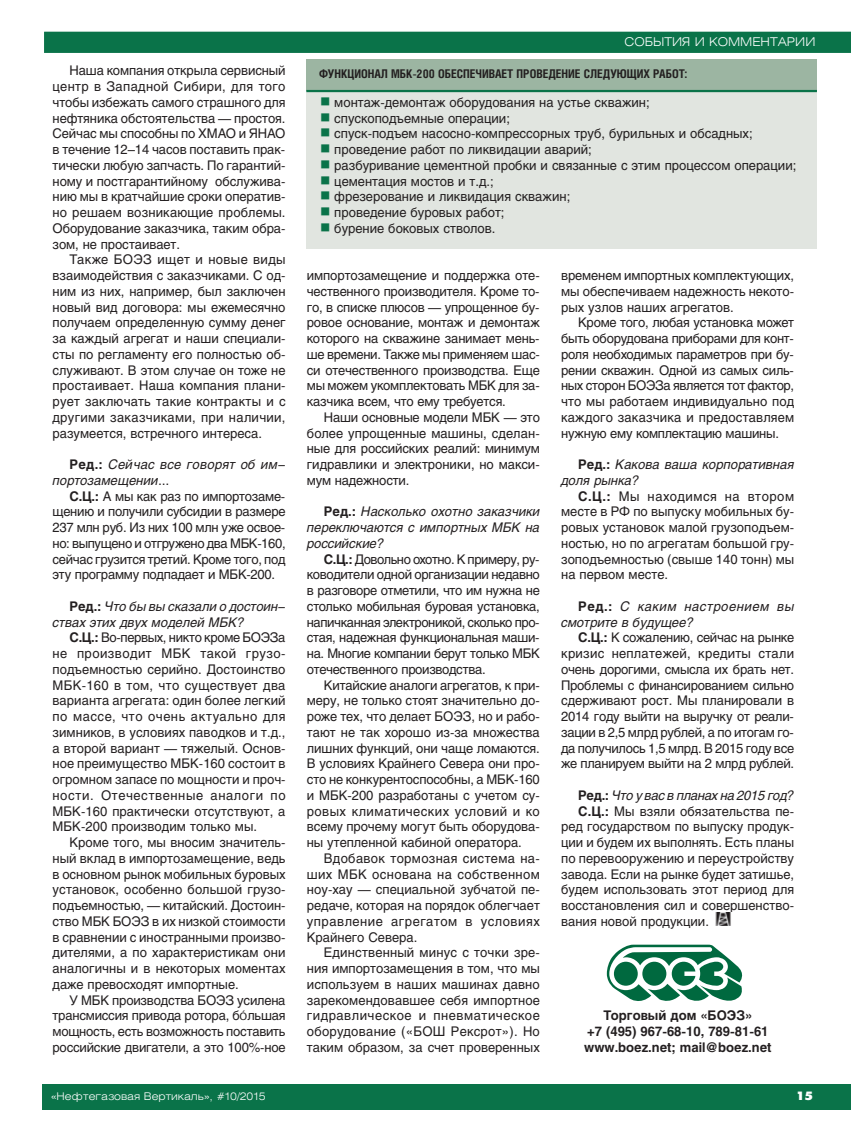
<style>
.page{position:relative;width:851px;height:1127px;background:#fff}
.page>*{position:absolute;margin:0;border:0;box-sizing:border-box;transform-origin:0 0}
.t1{font:13.2px/15.8px "Helios";color:#231f20;text-align:justify}
.t2{font:italic 13.2px/15.8px "Helios";color:#231f20}
.t3{font:700 13.2px/15.8px "Helios";color:#231f20;text-align:center}
.t4{font:italic 13.2px/15.8px "Helios";letter-spacing:.02em;color:#231f20}
.t5{font:italic 13.2px/15.8px "Helios";letter-spacing:.04em;color:#231f20}
.t6{font:italic 13.2px "Helios";letter-spacing:-.025em;color:#231f20}
.t7{font:700 12px "Helios Cond";color:#231f20}
.t8{font:300 12px "Helios Ext";color:#fff}
.t9{font:12px "Futura Futuris XC";color:#fff}
.t10{font:300 10.5px "Helios Ext";color:#fff}
.s1{font-weight:700;font-style:normal}
.s2{font-weight:700}
.s3{font-family:"Lucida Grande";font-size:10.2px}
.s4{font-family:"Apple SD Gothic Neo EB00";color:#0a7349}
</style>
<div class="page">
<div style="left:43px;top:1084px;width:807px;height:26px;background:#0a7349"></div>
<img style="left:715px;top:913px;width:16px;height:12px">
<svg style="left:44px;top:31px;width:806px;height:22px;background:#12774f"></svg>
<svg style="left:606px;top:944px;width:136px;height:57px"></svg>
<div style="left:306px;top:75px;width:510px;height:174px;background:#e1e5e0"></div>
<div style="left:306px;top:60px;width:510px;height:31px;background:#9cb5a2"></div>
<hr style="left:306px;top:90px;width:510px;height:2px;background:#0a7349">
<p class="t1" style="left:53px;top:64px;width:234px;text-indent:17px">Наша компания открыла сервисный центр в Западной Сибири, для того чтобы избежать самого страшного для нефтяника обстоятельства — простоя.<br>Сейчас мы способны по ХМАО и ЯНАО в течение 12–14 часов поставить прак&shy;тически любую запчасть. По гарантий&shy;ному и постгарантийному обслужива&shy;нию мы в кратчайшие сроки оператив&shy;но решаем возникающие проблемы.<br>Оборудование заказчика, таким обра&shy;зом, не простаивает.</p>
<p class="t1" style="left:53px;top:253px;width:234px;text-indent:17px">Также БОЭЗ ищет и новые виды взаимодействия с заказчиками. С од&shy;ним из них, например, был заключен новый вид договора: мы ежемесячно получаем определенную сумму денег за каждый агрегат и наши специали&shy;сты по регламенту его полностью об&shy;служивают. В этом случае он тоже не простаивает. Наша компания плани&shy;рует заключать такие контракты и с другими заказчиками, при наличии, разумеется, встречного интереса.</p>
<p class="t4" style="left:53px;top:457px;width:234px;text-indent:17px"><span class="s1">Ред.:</span> Сейчас все говорят об им− портозамещении...</p>
<p class="t1" style="left:53px;top:489px;width:234px;text-indent:17px"><span class="s2">С.Ц.:</span> А мы как раз по импортозаме&shy;щению и получили субсидии в размере 237 млн руб. Из них 100 млн уже освое&shy;но: выпущено и отгружено два МБК-160, сейчас грузится третий. Кроме того, под эту программу подпадает и МБК-200.</p>
<p class="t2" style="left:53px;top:598px;width:234px;text-indent:17px"><span class="s1">Ред.:</span> Что бы вы сказали о достоин− ствах этих двух моделей МБК?</p>
<p class="t1" style="left:53px;top:631px;width:234px;text-indent:17px"><span class="s2">С.Ц.:</span> Во-первых, никто кроме БОЭЗа не производит МБК такой грузо&shy;подъемностью серийно. Достоинство МБК-160 в том, что существует два варианта агрегата: один более легкий по массе, что очень актуально для зимников, в условиях паводков и т.д., а второй вариант — тяжелый. Основ&shy;ное преимущество МБК-160 состоит в огромном запасе по мощности и проч&shy;ности. Отечественные аналоги по МБК-160 практически отсутствуют, а МБК-200 производим только мы.</p>
<p class="t1" style="left:53px;top:836px;width:234px;text-indent:17px">Кроме того, мы вносим значитель&shy;ный вклад в импортозамещение, ведь в основном рынок мобильных буровых установок, особенно большой грузо&shy;подъемностью, — китайский. Достоин&shy;ство МБК БОЭЗ в их низкой стоимости в сравнении с иностранными произво&shy;дителями, а по характеристикам они аналогичны и в некоторых моментах даже превосходят импортные.</p>
<p class="t1" style="left:53px;top:993px;width:234px;text-indent:17px">У МБК производства БОЭЗ усилена трансмиссия привода ротора, б<span class="s3">Ó</span>льшая мощность, есть возможность поставить российские двигатели, а это 100%-ное</p>
<p class="t10" style="left:51px;top:1092px;width:216px">«Нефтегазовая Вертикаль», #10/2015</p>
<p class="t8" style="left:624px;top:37px;width:192px">СОБЫТИЯ И КОММЕНТАРИИ</p>
<p class="t7" style="left:319px;top:70px;width:369px">ФУНКЦИОНАЛ МБК-200 ОБЕСПЕЧИВАЕТ ПРОВЕДЕНИЕ СЛЕДУЮЩИХ РАБОТ:</p>
<p class="t1" style="left:319px;top:96px;width:478px;text-align:left"><span class="s4">◼</span> монтаж-демонтаж оборудования на устье скважин;<br><span class="s4">◼</span> спускоподъемные операции;<br><span class="s4">◼</span> спуск-подъем насосно-компрессорных труб, бурильных и обсадных;<br><span class="s4">◼</span> проведение работ по ликвидации аварий;<br><span class="s4">◼</span> разбуривание цементной пробки и связанные с этим процессом операции; <span class="s4">◼</span> цементация мостов и т.д.;<br><span class="s4">◼</span> фрезерование и ликвидация скважин;<br><span class="s4">◼</span> проведение буровых работ;<br><span class="s4">◼</span> бурение боковых стволов.</p>
<p class="t1" style="left:307px;top:269px;width:234px">импортозамещение и поддержка оте&shy;чественного производителя. Кроме то&shy;го, в списке плюсов — упрощенное бу&shy;ровое основание, монтаж и демонтаж которого на скважине занимает мень&shy;ше времени. Также мы применяем шас&shy;си отечественного производства. Еще мы можем укомплектовать МБК для за&shy;казчика всем, что ему требуется.</p>
<p class="t1" style="left:307px;top:411px;width:234px;text-indent:17px">Наши основные модели МБК — это более упрощенные машины, сделан&shy;ные для российских реалий: минимум гидравлики и электроники, но макси&shy;мум надежности.</p>
<p class="t2" style="left:307px;top:504px;width:234px;text-align:justify;text-indent:17px"><span class="s1">Ред.:</span> Насколько охотно заказчики переключаются с импортных МБК на российские?</p>
<p class="t1" style="left:307px;top:552px;width:234px;text-indent:17px"><span class="s2">С.Ц.:</span> Довольно охотно. К примеру, ру&shy;ководители одной организации недавно в разговоре отметили, что им нужна не столько мобильная буровая установка, напичканная электроникой, сколько про&shy;стая, надежная функциональная маши&shy;на. Многие компании берут только МБК отечественного производства.</p>
<p class="t1" style="left:307px;top:678px;width:234px;text-indent:17px">Китайские аналоги агрегатов, к при&shy;меру, не только стоят значительно до&shy;роже тех, что делает БОЭЗ, но и рабо&shy;тают не так хорошо из-за множества лишних функций, они чаще ломаются.<br>В условиях Крайнего Севера они про&shy;сто не конкурентоспособны, а МБК-160 и МБК-200 разработаны с учетом су&shy;ровых климатических условий и ко всему прочему могут быть оборудова&shy;ны утепленной кабиной оператора.</p>
<p class="t1" style="left:307px;top:852px;width:234px;text-indent:17px">Вдобавок тормозная система на&shy;ших МБК основана на собственном ноу-хау — специальной зубчатой пе&shy;редаче, которая на порядок облегчает управление агрегатом в условиях Крайнего Севера.</p>
<p class="t1" style="left:307px;top:946px;width:234px;text-indent:17px">Единственный минус с точки зре&shy;ния импортозамещения в том, что мы используем в наших машинах давно зарекомендовавшее себя импортное гидравлическое и пневматическое оборудование («БОШ Рексрот»). Но таким образом, за счет проверенных</p>
<p class="t1" style="left:561px;top:269px;width:234px">временем импортных комплектующих, мы обеспечиваем надежность некото&shy;рых узлов наших агрегатов.</p>
<p class="t1" style="left:561px;top:316px;width:234px;text-indent:17px">Кроме того, любая установка может быть оборудована приборами для конт&shy;роля необходимых параметров при бу&shy;рении скважин. Одной из самых силь&shy;ных сторон БОЭЗа является тот фактор, что мы работаем индивидуально под каждого заказчика и предоставляем нужную ему комплектацию машины.</p>
<p class="t2" style="left:561px;top:457px;width:234px;text-indent:17px"><span class="s1">Ред.:</span> Какова ваша корпоративная доля рынка?</p>
<p class="t1" style="left:561px;top:489px;width:234px;text-indent:17px"><span class="s2">С.Ц.:</span> Мы находимся на втором месте в РФ по выпуску мобильных бу&shy;ровых установок малой грузоподъем&shy;ностью, но по агрегатам большой гру&shy;зоподъемностью (свыше 140 тонн) мы на первом месте.</p>
<p class="t5" style="left:561px;top:598px;width:234px;text-indent:17px"><span class="s1">Ред.:</span> С каким настроением вы смотрите в будущее?</p>
<p class="t1" style="left:561px;top:631px;width:234px;text-indent:17px"><span class="s2">С.Ц.:</span> К сожалению, сейчас на рынке кризис неплатежей, кредиты стали очень дорогими, смысла их брать нет.<br>Проблемы с финансированием сильно сдерживают рост. Мы планировали в 2014 году выйти на выручку от реали&shy;зации в 2,5 млрд рублей, а по итогам го&shy;да получилось 1,5 млрд. В 2015 году все же планируем выйти на 2 млрд рублей.</p>
<p class="t6" style="left:578px;top:788px;width:217px"><span class="s1">Ред.:</span> Что у вас в планах на 2015 год?</p>
<p class="t1" style="left:578px;top:804px;width:217px"><span class="s2">С.Ц.:</span> Мы взяли обязательства пе-</p>
<p class="t1" style="left:561px;top:820px;width:234px">ред государством по выпуску продук-</p>
<p class="t1" style="left:561px;top:836px;width:234px">ции и будем их выполнять. Есть планы</p>
<p class="t1" style="left:561px;top:852px;width:234px">по перевооружению и переустройству</p>
<p class="t1" style="left:561px;top:867px;width:234px">завода. Если на рынке будет затишье,</p>
<p class="t1" style="left:561px;top:883px;width:234px">будем использовать этот период для</p>
<p class="t1" style="left:561px;top:899px;width:234px">восстановления сил и совершенство-</p>
<p class="t1" style="left:561px;top:915px;width:149px">вания новой продукции.</p>
<p class="t3" style="left:584px;top:1009px;width:189px">Торговый дом «БОЭЗ»<br>+7 (495) 967-68-10, 789-81-61 www.boez.net; mail@boez.net</p>
<p class="t9" style="left:796px;top:1091px;width:18px">15</p>
</div>
